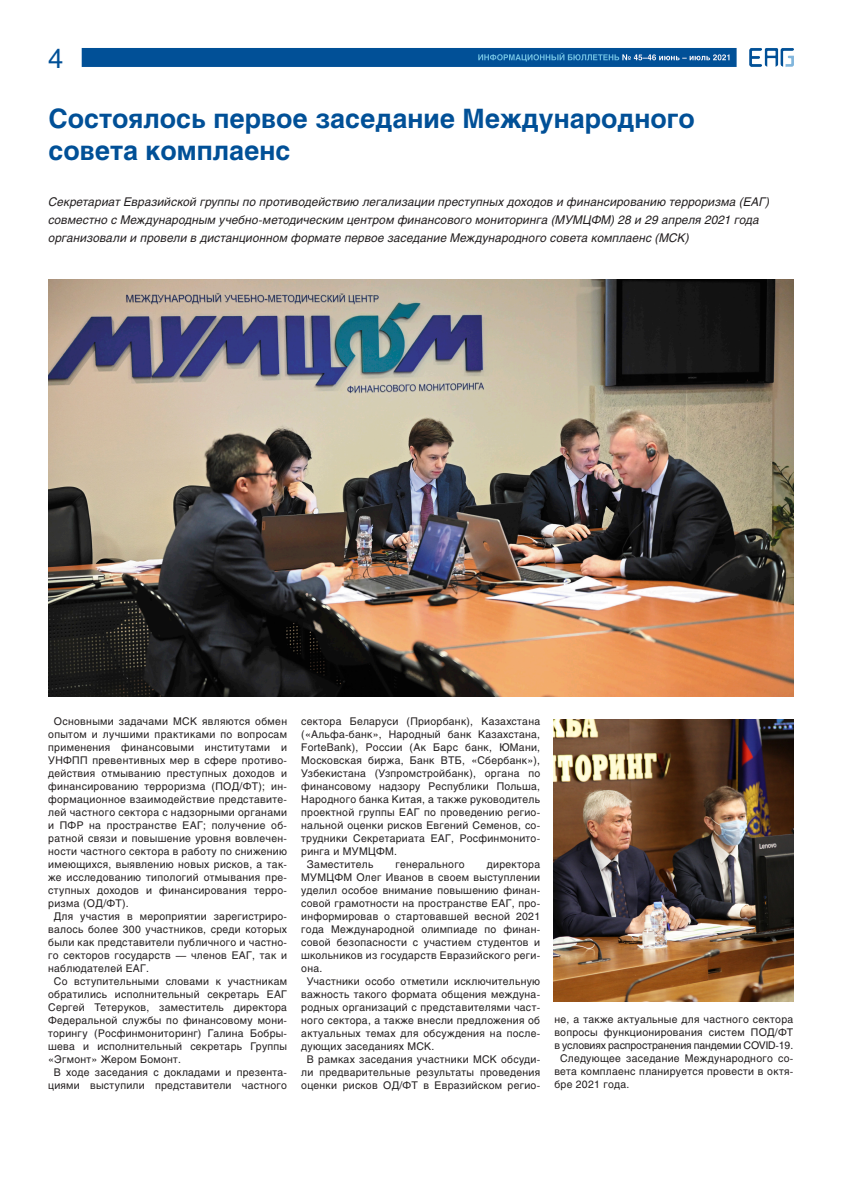
<style>
.page{position:relative;width:842px;height:1191px;background:#fff}
.page>*{position:absolute;margin:0;border:0;box-sizing:border-box;transform-origin:0 0}
.t1{font:27px "Helios";color:#015097}
.t2{font:700 26.5px/31.8px "Helios";color:#015097}
.t3{font:italic 11.9px/18px "Helios";letter-spacing:.015em;color:#231f20}
.BodyText_1{font:10.5px/13px "Helios";letter-spacing:.025em;color:#231f20;text-align:justify}
</style>
<div class="page">
<img style="left:81px;top:48px;width:713px;height:19px">
<img style="left:48px;top:280px;width:745px;height:416px">
<img style="left:554px;top:719px;width:240px;height:282px">
<h1 class="t1" style="left:48px;top:42px;width:17px">4</h1>
<p class="t2" style="left:48px;top:103px;width:648px">Состоялось первое заседание Международного совета комплаенс</p>
<p class="t3" style="left:48px;top:193px;width:723px">Секретариат Евразийской группы по противодействию легализации преступных доходов и финансированию терроризма (ЕАГ) совместно с Международным учебно-методическим центром финансового мониторинга (МУМЦФМ) 28 и 29 апреля 2021 года организовали и провели в дистанционном формате первое заседание Международного совета комплаенс (МСК)</p>
<p class="BodyText_1" style="left:48px;top:714px;width:240px;text-indent:6px">Основными задачами МСК являются обмен опытом и лучшими практиками по вопросам применения финансовыми институтами и УНФПП превентивных мер в сфере противо&shy;действия отмыванию преступных доходов и финансированию терроризма (ПОД/ФТ); ин&shy;формационное взаимодействие представите&shy;лей частного сектора с надзорными органами и ПФР на пространстве ЕАГ; получение об&shy;ратной связи и повышение уровня вовлечен&shy;ности частного сектора в работу по снижению имеющихся, выявлению новых рисков, а так&shy;же исследованию типологий отмывания пре&shy;ступных доходов и финансирования терро&shy;ризма (ОД/ФТ).</p>
<p class="BodyText_1" style="left:48px;top:909px;width:240px;text-indent:6px">Для участия в мероприятии зарегистриро&shy;валось более 300 участников, среди которых были как представители публичного и частно&shy;го секторов государств — членов ЕАГ, так и наблюдателей ЕАГ.</p>
<p class="BodyText_1" style="left:48px;top:974px;width:240px;text-indent:6px">Со вступительными словами к участникам обратились исполнительный секретарь ЕАГ Сергей Тетеруков, заместитель директора Федеральной службы по финансовому мони&shy;торингу (Росфинмониторинг) Галина Бобры&shy;шева и исполнительный секретарь Группы «Эгмонт» Жером Бомонт.</p>
<p class="BodyText_1" style="left:48px;top:1065px;width:240px;text-align:center">В ходе заседания с докладами и презента&shy;циями выступили представители частного</p>
<p class="BodyText_1" style="left:301px;top:714px;width:240px">сектора Беларуси (Приорбанк), Казахстана («Альфа-банк», Народный банк Казахстана, ForteBank), России (Ак Барс банк, ЮМани, Московская биржа, Банк ВТБ, «Сбербанк»), Узбекистана (Узпромстройбанк), органа по финансовому надзору Республики Польша, Народного банка Китая, а также руководитель проектной группы ЕАГ по проведению регио&shy;нальной оценки рисков Евгений Семенов, со&shy;трудники Секретариата ЕАГ, Росфинмонито&shy;ринга и МУМЦФМ.</p>
<p class="BodyText_1" style="left:307px;top:857px;width:68px">Заместитель</p>
<p class="BodyText_1" style="left:395px;top:857px;width:71px">генерального</p>
<p class="BodyText_1" style="left:301px;top:857px;width:240px;text-indent:186px">директора МУМЦФМ Олег Иванов в своем выступлении уделил особое внимание повышению финан&shy;совой грамотности на пространстве ЕАГ, про&shy;информировав о стартовавшей весной 2021 года Международной олимпиаде по финан&shy;совой безопасности с участием студентов и школьников из государств Евразийского реги&shy;она.</p>
<p class="BodyText_1" style="left:301px;top:974px;width:240px;text-indent:6px">Участники особо отметили исключительную важность такого формата общения междуна&shy;родных организаций с представителями част&shy;ного сектора, а также внесли предложения об актуальных темах для обсуждения на после&shy;дующих заседаниях МСК.</p>
<p class="BodyText_1" style="left:301px;top:1052px;width:240px;text-align:center">В рамках заседания участники МСК обсуди&shy;ли предварительные результаты проведения оценки рисков ОД/ФТ в Евразийском регио-</p>
<p class="BodyText_1" style="left:554px;top:1013px;width:240px">не, а также актуальные для частного сектора вопросы функционирования систем ПОД/ФТ в условиях распространения пандемии COVID-19.</p>
<p class="BodyText_1" style="left:554px;top:1052px;width:240px;text-indent:6px">Следующее заседание Международного со&shy;вета комплаенс планируется провести в октя&shy;бре 2021 года.</p>
</div>
